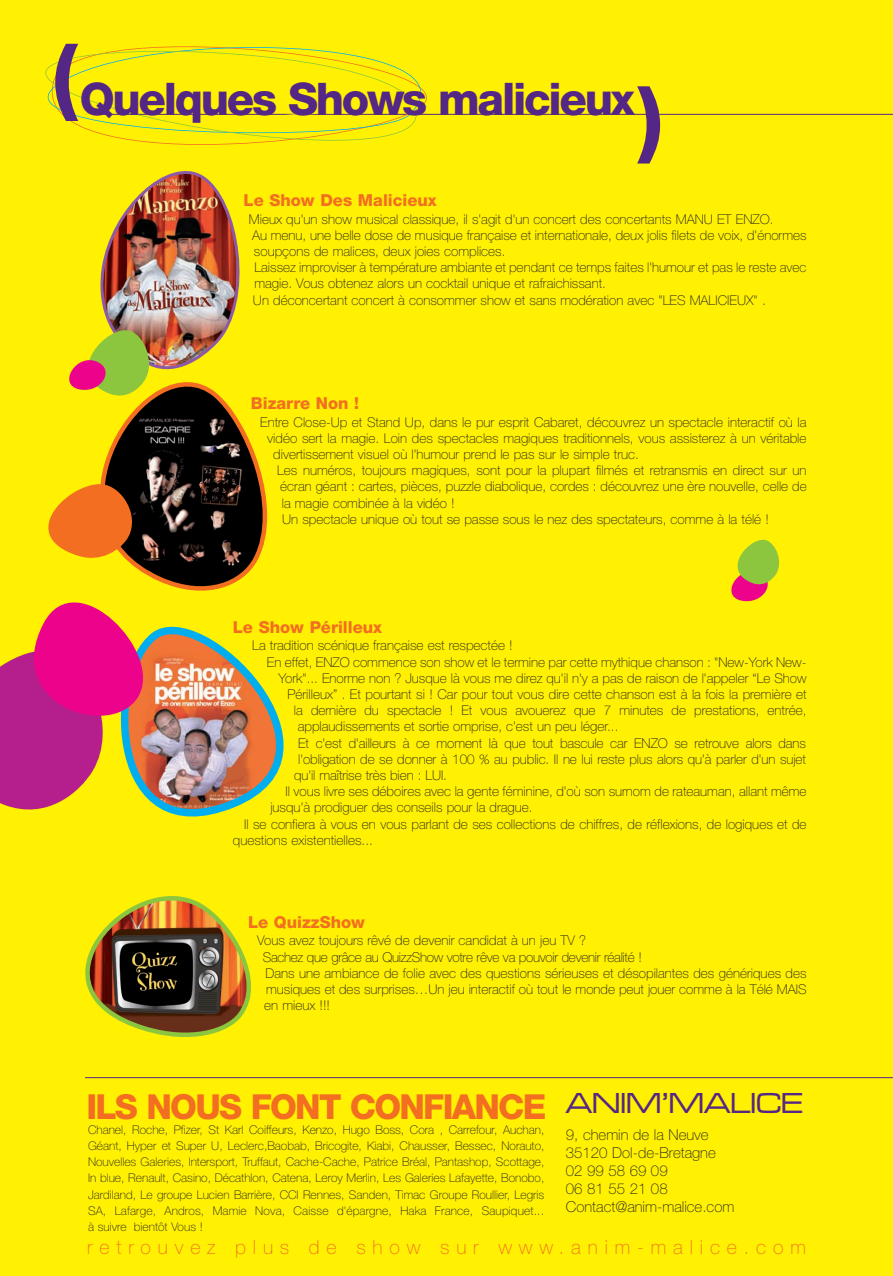
<style>
.page{position:relative;width:893px;height:1276px;background:#fff101}
.page>*{position:absolute;margin:0;border:0;box-sizing:border-box;transform-origin:0 0}
.t1{font:800 45px "Helvetica Neue";letter-spacing:-.05em;color:#542685}
.t2{font:800 34.5px "Helvetica Neue";letter-spacing:-.05em;color:#f36e21}
.t3{font:30px "Microgramma D Medi Exte";color:#542685}
.t4{font:100 19.5px "Helvetica Neue";letter-spacing:.35em;color:#f36e21}
.t5{font:800 16.5px "Helvetica Neue";color:#f36e21}
.t6{font:100 15px/18px "Helvetica Neue";color:#231f20}
.t7{font:100 13.5px/16.2px "Helvetica Neue";color:#231f20}
.t8{font:100 12px/16px "Helvetica Neue";letter-spacing:.01em;color:#231f20;text-align:justify}
.s1{font-size:85.5px}
</style>
<div class="page">
<svg style="left:101px;top:400px;width:167px;height:191px"></svg>
<img style="left:85px;top:896px;width:166px;height:141px">
<img style="left:165px;top:626px;width:119px;height:191px">
<svg style="left:731px;top:539px;width:49px;height:63px"></svg>
<svg style="left:0;top:476px;width:165px;height:335px"></svg>
<hr style="left:85px;top:114px;width:808px;height:1px;background:#542685">
<hr style="left:85px;top:1077px;width:808px;height:1px;background:#542685">
<svg style="left:45px;top:46px;width:399px;height:99px"></svg>
<img style="left:69px;top:171px;width:171px;height:229px">
<h1 class="t1" style="left:52px;top:82px;width:613px"><sup>(</sup>Quelques Shows malicieux<span class="s1">)</span></h1>
<p class="t5" style="left:244px;top:194px;width:195px">Le Show Des Malicieux</p>
<p class="t7" style="left:249px;top:212px;width:559px">Mieux qu'un show musical classique, il s'agit d'un concert des concertants MANU ET ENZO.<br>Au menu, une belle dose de musique française et internationale, deux jolis filets de voix, d'énormes soupçons de malices, deux joies complices.<br>Laissez improviser à température ambiante et pendant ce temps faites l'humour et pas le reste avec magie. Vous obtenez alors un cocktail unique et rafraichissant.<br>Un déconcertant concert à consommer show et sans modération avec "LES MALICIEUX" .</p>
<p class="t5" style="left:251px;top:397px;width:110px">Bizarre Non !</p>
<p class="t7" style="left:260px;top:415px;width:548px">Entre Close-Up et Stand Up, dans le pur esprit Cabaret, découvrez un spectacle interactif où la</p>
<p class="t7" style="left:267px;top:431px;width:541px">vidéo sert la magie. Loin des spectacles magiques traditionnels, vous assisterez à un véritable</p>
<p class="t7" style="left:273px;top:447px;width:367px">divertissement visuel où l'humour prend le pas sur le simple truc.</p>
<p class="t7" style="left:277px;top:463px;width:531px">Les numéros, toujours magiques, sont pour la plupart filmés et retransmis en direct sur un</p>
<p class="t7" style="left:280px;top:479px;width:528px">écran géant : cartes, pièces, puzzle diabolique, cordes : découvrez une ère nouvelle, celle de</p>
<p class="t7" style="left:282px;top:496px;width:174px">la magie combinée à la vidéo !</p>
<p class="t7" style="left:282px;top:512px;width:488px">Un spectacle unique où tout se passe sous le nez des spectateurs, comme à la télé !</p>
<p class="t5" style="left:233px;top:621px;width:151px">Le Show Périlleux</p>
<p class="t7" style="left:252px;top:639px;width:262px">La tradition scénique française est respectée !</p>
<p class="t7" style="left:267px;top:655px;width:541px">En effet, ENZO commence son show et le termine par cette mythique chanson : "New-York New-</p>
<p class="t7" style="left:279px;top:671px;width:530px">York"... Enorme non ? Jusque là vous me direz qu'il n'y a pas de raison de l'appeler “Le Show</p>
<p class="t7" style="left:287px;top:687px;width:521px">Périlleux” . Et pourtant si ! Car pour tout vous dire cette chanson est à la fois la première et</p>
<p class="t7" style="left:294px;top:703px;width:514px">la dernière du spectacle ! Et vous avouerez que 7 minutes de prestations, entrée,</p>
<p class="t7" style="left:298px;top:720px;width:322px">applaudissements et sortie omprise, c'est un peu léger...</p>
<p class="t7" style="left:298px;top:736px;width:509px">Et c'est d'ailleurs à ce moment là que tout bascule car ENZO se retrouve alors dans</p>
<p class="t7" style="left:298px;top:752px;width:509px">l'obligation de se donner à 100 % au public. Il ne lui reste plus alors qu'à parler d'un sujet</p>
<p class="t7" style="left:294px;top:768px;width:154px">qu'il maîtrise très bien : LUI.</p>
<p class="t7" style="left:285px;top:784px;width:523px">Il vous livre ses déboires avec la gente féminine, d'où son surnom de rateauman, allant même</p>
<p class="t7" style="left:270px;top:801px;width:264px">jusqu'à prodiguer des conseils pour la drague.</p>
<p class="t7" style="left:244px;top:817px;width:564px">Il se confiera à vous en vous parlant de ses collections de chiffres, de réflexions, de logiques et de</p>
<p class="t7" style="left:233px;top:833px;width:141px">questions existentielles...</p>
<p class="t5" style="left:248px;top:916px;width:118px">Le QuizzShow</p>
<p class="t7" style="left:263px;top:933px;width:545px;text-indent:-6px">Vous avez toujours rêvé de devenir candidat à un jeu TV ?<br>Sachez que grâce au QuizzShow votre rêve va pouvoir devenir réalité !<br>Dans une ambiance de folie avec des questions sérieuses et désopilantes des génériques des musiques et des surprises…Un jeu interactif où tout le monde peut jouer comme à la Télé MAIS en mieux !!!</p>
<h2 class="t2" style="left:86px;top:1094px;width:461px">ILS NOUS FONT CONFIANCE</h2>
<p class="t8" style="left:88px;top:1123px;width:458px">Chanel, Roche, Pfizer, St Karl Coiffeurs, Kenzo, Hugo Boss, Cora , Carrefour, Auchan, Géant, Hyper et Super U, Leclerc,Baobab, Bricogite, Kiabi, Chausser, Bessec, Norauto, Nouvelles Galeries, Intersport, Truffaut, Cache-Cache, Patrice Bréal, Pantashop, Scottage, In blue, Renault, Casino, Décathlon, Catena, Leroy Merlin, Les Galeries Lafayette, Bonobo, Jardiland, Le groupe Lucien Barrière, CCI Rennes, Sanden, Timac Groupe Roullier, Legris SA, Lafarge, Andros, Mamie Nova, Caisse d'épargne, Haka France, Saupiquet... à suivre bientôt Vous !</p>
<h3 class="t3" style="left:566px;top:1085px;width:238px">ANIM’MALICE</h3>
<p class="t6" style="left:566px;top:1127px;width:170px">9, chemin de la Neuve<br>35120 Dol-de-Bretagne<br>02 99 58 69 09<br>06 81 55 21 08<br>Contact@anim-malice.com</p>
<h3 class="t4" style="left:87px;top:1240px;width:720px">retrouvez plus de show sur www.anim-malice.com</h3>
</div>
